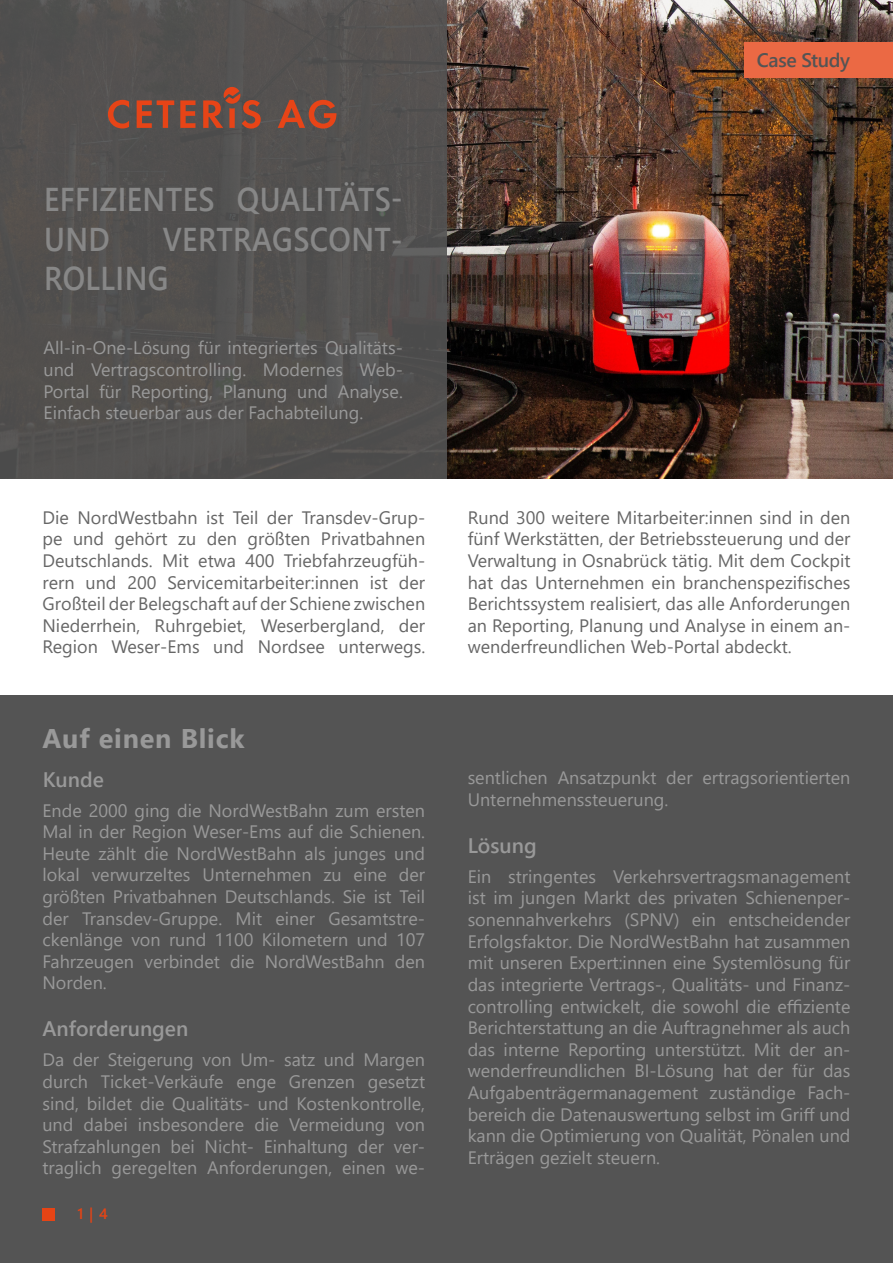
<style>
.page{position:relative;width:893px;height:1263px;background:#fff}
.page>*{position:absolute;margin:0;border:0;box-sizing:border-box;transform-origin:0 0}
.t1{font:600 33px/39.6px "Segoe UI";letter-spacing:.015em;color:#878787;scale:.9 1}
.t2{font:700 27px "Segoe UI";letter-spacing:.03em;color:#999}
.abtis_Aufzählung{font:600 21px "Segoe UI";color:#999}
.t3{font:600 19.5px "Segoe UI";letter-spacing:-.02em;color:#545454}
.t4{font:18px/21.6px "Segoe UI";color:#999;text-align:justify}
.t5{font:18px/21.6px "Segoe UI";color:#666;text-align:justify}
.t6{font:600 15px "Segoe UI";color:#e64415}
</style>
<div class="page">
<div style="left:0;top:696px;width:893px;height:567px;background:#545454"></div>
<div style="left:43px;top:1208px;width:12px;height:12px;background:#e64415"></div>
<img style="left:446px;top:0;width:447px;height:478px">
<div style="left:0;top:0;width:446px;height:478px;background:#545454"></div>
<svg style="left:108px;top:100px;width:21px;height:28px"></svg>
<svg style="left:137px;top:100px;width:37px;height:28px"></svg>
<svg style="left:180px;top:100px;width:15px;height:28px"></svg>
<svg style="left:278px;top:100px;width:58px;height:29px"></svg>
<svg style="left:203px;top:87px;width:58px;height:42px"></svg>
<div style="left:744px;top:43px;width:149px;height:35px;background:#eb6944"></div>
<p class="t1" style="left:44px;top:177px;width:400px">EFFIZIENTES QUALITÄTS-<br>UND</p>
<p class="t1" style="left:44px;top:217px;width:400px;text-indent:119px">VERTRAGSCONT-<br>ROLLING</p>
<p class="t4" style="left:44px;top:336px;width:361px">All-in-One-Lösung für integriertes Qualitäts&shy;und Vertragscontrolling. Modernes Web-Portal für Reporting, Planung und Analyse.<br>Einfach steuerbar aus der Fachabteilung.</p>
<p class="t3" style="left:757px;top:42px;width:95px">Case Study</p>
<p class="t5" style="left:43px;top:505px;width:384px">Die NordWestbahn ist Teil der Transdev-Grup&shy;pe und gehört zu den größten Privatbahnen Deutschlands. Mit etwa 400 Triebfahrzeugfüh&shy;rern und 200 Servicemitarbeiter:innen ist der Großteil der Belegschaft auf der Schiene zwischen Niederrhein, Ruhrgebiet, Weserbergland, der Region Weser-Ems und Nordsee unterwegs.</p>
<p class="t5" style="left:468px;top:505px;width:384px">Rund 300 weitere Mitarbeiter:innen sind in den fünf Werkstätten, der Betriebssteuerung und der Verwaltung in Osnabrück tätig. Mit dem Cockpit hat das Unternehmen ein branchenspezifisches Berichtssystem realisiert, das alle Anforderungen an Reporting, Planung und Analyse in einem an&shy;wenderfreundlichen Web-Portal abdeckt.</p>
<p class="t2" style="left:42px;top:712px;width:204px">Auf einen Blick</p>
<p class="abtis_Aufzählung" style="left:43px;top:759px;width:63px">Kunde</p>
<p class="t4" style="left:42px;top:798px;width:384px">Ende 2000 ging die NordWestBahn zum ersten Mal in der Region Weser-Ems auf die Schienen.<br>Heute zählt die NordWestBahn als junges und lokal verwurzeltes Unternehmen zu eine der größten Privatbahnen Deutschlands. Sie ist Teil der Transdev-Gruppe. Mit einer Gesamtstre&shy;ckenlänge von rund 1100 Kilometern und 107<br>Fahrzeugen verbindet die NordWestBahn den Norden.</p>
<p class="abtis_Aufzählung" style="left:42px;top:1009px;width:147px">Anforderungen</p>
<p class="t4" style="left:42px;top:1047px;width:384px">Da der Steigerung von Um- satz und Margen durch Ticket-Verkäufe enge Grenzen gesetzt sind, bildet die Qualitäts- und Kostenkontrolle, und dabei insbesondere die Vermeidung von Strafzahlungen bei Nicht- Einhaltung der ver&shy;traglich geregelten Anforderungen, einen we-</p>
<p class="t6" style="left:78px;top:1199px;width:32px">1 | 4</p>
<p class="t4" style="left:468px;top:765px;width:384px">sentlichen Ansatzpunkt der ertragsorientierten<br>Unternehmenssteuerung.</p>
<p class="abtis_Aufzählung" style="left:468px;top:825px;width:71px">Lösung</p>
<p class="t4" style="left:468px;top:864px;width:384px">Ein stringentes Verkehrsvertragsmanagement ist im jungen Markt des privaten Schienenper&shy;sonennahverkehrs (SPNV) ein entscheidender Erfolgsfaktor. Die NordWestBahn hat zusammen mit unseren Expert:innen eine Systemlösung für das integrierte Vertrags-, Qualitäts- und Finanz&shy;controlling entwickelt, die sowohl die effiziente Berichterstattung an die Auftragnehmer als auch das interne Reporting unterstützt. Mit der an&shy;wenderfreundlichen BI-Lösung hat der für das Aufgabenträgermanagement zuständige Fach&shy;bereich die Datenauswertung selbst im Griff und kann die Optimierung von Qualität, Pönalen und Erträgen gezielt steuern.</p>
</div>
